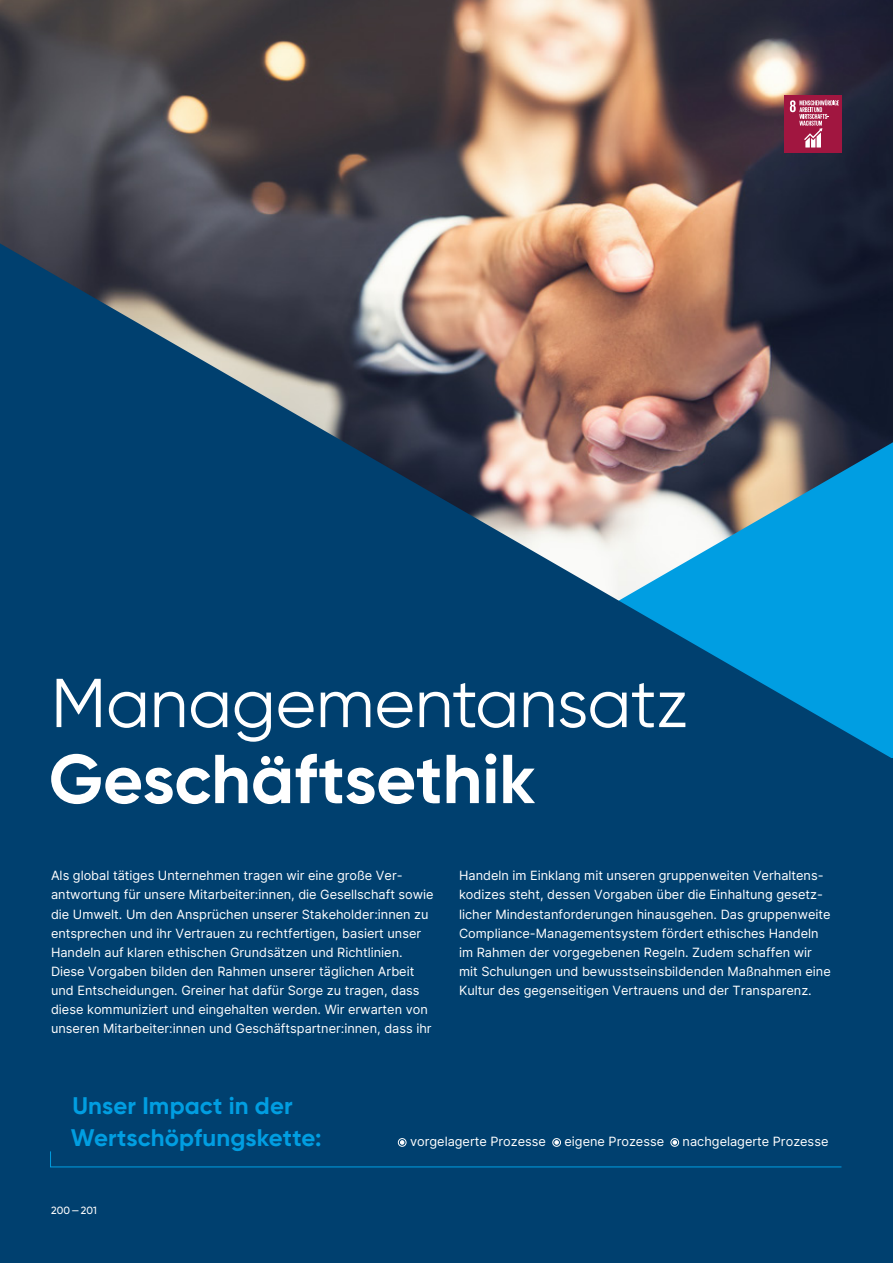
<style>
.page{position:relative;width:893px;height:1263px;background:#fff}
.page>*{position:absolute;margin:0;border:0;box-sizing:border-box;transform-origin:0 0}
.t1{font:69px "Gilroy";letter-spacing:-.005em;color:#fff}
.t2{font:700 69px "Gilroy";color:#fff}
.t3{font:700 24px/31.5px "Gilroy";letter-spacing:.005em;color:#009ee2}
.t4{font:12.75px/19.2px "Inter";color:#fff}
.t5{font:500 10.5px "Gilroy";color:#fff}
</style>
<div class="page">
<img style="left:0;top:0;width:893px;height:243px">
<svg style="left:0;top:243px;width:893px;height:516px;background:#345b78"></svg>
<div style="left:0;top:759px;width:893px;height:504px;background:#00406f"></div>
<div style="left:784px;top:96px;width:58px;height:57px;background:#a11640"></div>
<svg style="left:790px;top:100px;width:49px;height:48px"></svg>
<div style="left:398px;top:1138px;width:8px;height:9px;border:1px solid #fff;border-radius:50%"></div>
<svg style="left:400px;top:1140px;width:4px;height:4px"></svg>
<div style="left:552px;top:1138px;width:9px;height:9px;border:1px solid #fff;border-radius:50%"></div>
<svg style="left:554px;top:1140px;width:5px;height:4px"></svg>
<div style="left:670px;top:1138px;width:9px;height:9px;border:1px solid #fff;border-radius:50%"></div>
<svg style="left:673px;top:1140px;width:4px;height:4px"></svg>
<svg style="left:50px;top:1151px;width:792px;height:17px"></svg>
<h1 class="t1" style="left:51px;top:661px;width:639px">Managementansatz</h1>
<h1 class="t2" style="left:49px;top:736px;width:488px">Geschäftsethik</h1>
<p class="t4" style="left:51px;top:866px;width:384px">Als global tätiges Unternehmen tragen wir eine große Ver&shy;antwortung für unsere Mitarbeiter:innen, die Gesellschaft sowie die Umwelt. Um den Ansprüchen unserer Stakeholder:innen zu entsprechen und ihr Vertrauen zu rechtfertigen, basiert unser Handeln auf klaren ethischen Grundsätzen und Richtlinien.<br>Diese Vorgaben bilden den Rahmen unserer täglichen Arbeit und Entscheidungen. Greiner hat dafür Sorge zu tragen, dass diese kommuniziert und eingehalten werden. Wir erwarten von unseren Mitarbeiter:innen und Geschäftspartner:innen, dass ihr</p>
<p class="t4" style="left:459px;top:866px;width:373px">Handeln im Einklang mit unseren gruppenweiten Verhaltens&shy;kodizes steht, dessen Vorgaben über die Einhaltung gesetz&shy;licher Mindestanforderungen hinausgehen. Das gruppenweite Compliance-Managementsystem fördert ethisches Handeln im Rahmen der vorgegebenen Regeln. Zudem schaffen wir mit Schulungen und bewusstseinsbildenden Maßnahmen eine Kultur des gegenseitigen Vertrauens und der Transparenz.</p>
<h2 class="t3" style="left:71px;top:1090px;width:252px">Unser Impact in der<br>Wertschöpfungskette:</h2>
<p class="t5" style="left:51px;top:1204px;width:47px">200—201</p>
<p class="t4" style="left:410px;top:1131px;width:137px">vorgelagerte Prozesse</p>
<p class="t4" style="left:564px;top:1131px;width:101px">eigene Prozesse</p>
<p class="t4" style="left:683px;top:1131px;width:147px">nachgelagerte Prozesse</p>
</div>
